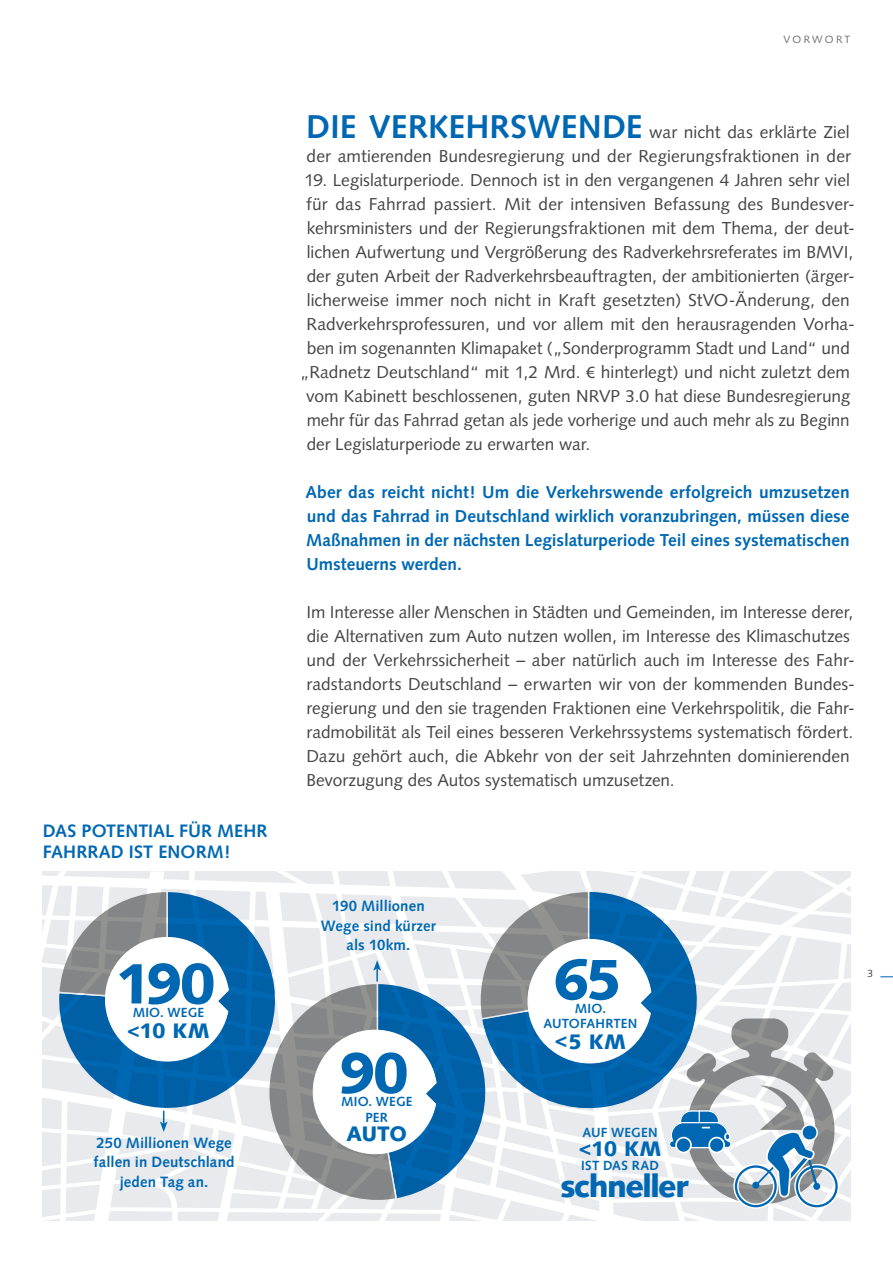
<style>
.page{position:relative;width:893px;height:1263px;background:#fff}
.page>*{position:absolute;margin:0;border:0;box-sizing:border-box;transform-origin:0 0}
.t1{font:900 56.7px "Syntax";letter-spacing:-.065em;color:#0068b2}
.t2{font:900 31.5px "Syntax";letter-spacing:-.05em;color:#0068b2}
.t3{font:900 21px "Syntax";color:#0068b2}
.t4{font:700 18px/21px "Syntax";color:#0068b2}
.t5{font:17.25px/24px "Syntax";color:#454444}
.t6{font:700 17.25px/24px "Syntax";color:#0068b2;text-align:justify}
.t7{font:700 15px/19.5px "Syntax";letter-spacing:.005em;color:#0068b2;text-align:center}
.t8{font:700 13.2px/15.1px "Syntax";letter-spacing:.015em;color:#0068b2;text-align:center}
.t9{font:10.5px "Syntax";letter-spacing:.205em;color:#706f6f}
.t10{font:10.5px "Syntax";color:#454444}
.s1{font-weight:700;font-size:33px;color:#0068b2}
.s2{font-family:"Myriad Pro"}
</style>
<div class="page">
<svg style="left:880px;top:976px;width:13px;height:1px"></svg>
<svg style="left:43px;top:872px;width:807px;height:348px"></svg>
<p class="t4" style="left:43px;top:820px;width:226px">DAS POTENTIAL FÜR MEHR<br>FAHRRAD IST ENORM!</p>
<h1 class="t1" style="left:115px;top:950px;width:102px">190</h1>
<p class="t8" style="left:133px;top:1005px;width:73px">MIO. WEGE</p>
<p class="t3" style="left:127px;top:1018px;width:84px">&lt;10 KM</p>
<p class="t7" style="left:94px;top:1133px;width:142px">250 Millionen Wege fallen in Deutschland jeden Tag an.</p>
<p class="t9" style="left:784px;top:33px;width:68px">VORWORT</p>
<p class="t5" style="left:306px;top:120px;width:546px"><span class="s1">DIE VERKEHRSWENDE</span> war nicht das erklärte Ziel der amtierenden Bundesregierung und der Regierungsfraktionen in der</p>
<p class="t5" style="left:304px;top:168px;width:547px">19. Legislaturperiode. Dennoch ist in den vergangenen 4 Jahren sehr viel</p>
<p class="t5" style="left:306px;top:192px;width:550px">für das Fahrrad passiert. Mit der intensiven Befassung des Bundesver-</p>
<p class="t5" style="left:307px;top:216px;width:550px">kehrsministers und der Regierungsfraktionen mit dem Thema, der deut-</p>
<p class="t5" style="left:307px;top:240px;width:548px">lichen Aufwertung und Vergrößerung des Radverkehrsreferates im BMVI,</p>
<p class="t5" style="left:307px;top:264px;width:550px">der guten Arbeit der Radverkehrsbeauftragten, der ambitionierten (ärger-</p>
<p class="t5" style="left:307px;top:288px;width:545px">licherweise immer noch nicht in Kraft gesetzten) StVO-Änderung, den</p>
<p class="t5" style="left:306px;top:312px;width:550px">Radverkehrsprofessuren, und vor allem mit den herausragenden Vorha-</p>
<p class="t5" style="left:307px;top:336px;width:545px">ben im sogenannten Klimapaket („Sonderprogramm Stadt und Land“ und</p>
<p class="t5" style="left:300px;top:360px;width:551px">„Radnetz Deutschland“ mit 1,2 Mrd. <span class="s2">€</span> hinterlegt) und nicht zuletzt dem</p>
<p class="t5" style="left:306px;top:384px;width:546px">vom Kabinett beschlossenen, guten NRVP 3.0 hat diese Bundesregierung</p>
<p class="t5" style="left:307px;top:408px;width:545px">mehr für das Fahrrad getan als jede vorherige und auch mehr als zu Beginn</p>
<p class="t5" style="left:307px;top:432px;width:285px">der Legislaturperiode zu erwarten war.</p>
<p class="t6" style="left:305px;top:480px;width:546px">Aber das reicht nicht! Um die Verkehrswende erfolgreich umzusetzen und das Fahrrad in Deutschland wirklich voranzubringen, müssen diese Maßnahmen in der nächsten Legislaturperiode Teil eines systematischen Umsteuerns werden.</p>
<p class="t5" style="left:306px;top:600px;width:550px">Im Interesse aller Menschen in Städten und Gemeinden, im Interesse derer, die Alternativen zum Auto nutzen wollen, im Interesse des Klimaschutzes und der Verkehrssicherheit – aber natürlich auch im Interesse des Fahr&shy;radstandorts Deutschland – erwarten wir von der kommenden Bundes&shy;regierung und den sie tragenden Fraktionen eine Verkehrspolitik, die Fahr&shy;radmobilität als Teil eines besseren Verkehrssystems systematisch fördert.<br>Dazu gehört auch, die Abkehr von der seit Jahrzehnten dominierenden Bevorzugung des Autos systematisch umzusetzen.</p>
<p class="t7" style="left:321px;top:896px;width:116px">190 Millionen<br>Wege sind kürzer als 10km.</p>
<h1 class="t1" style="left:339px;top:1039px;width:72px">90</h1>
<p class="t8" style="left:341px;top:1094px;width:73px">MIO. WEGE<br>PER</p>
<p class="t3" style="left:347px;top:1121px;width:62px">AUTO</p>
<h1 class="t1" style="left:553px;top:946px;width:71px">65</h1>
<p class="t8" style="left:543px;top:1001px;width:96px">MIO.<br>AUTOFAHRTEN</p>
<p class="t3" style="left:555px;top:1029px;width:73px">&lt;5 KM</p>
<p class="t8" style="left:582px;top:1125px;width:77px">AUF WEGEN</p>
<p class="t3" style="left:579px;top:1137px;width:84px">&lt;10 KM</p>
<p class="t8" style="left:581px;top:1158px;width:79px">IST DAS RAD</p>
<h2 class="t2" style="left:560px;top:1167px;width:129px">schneller</h2>
<p class="t10" style="left:867px;top:967px;width:7px">3</p>
</div>
